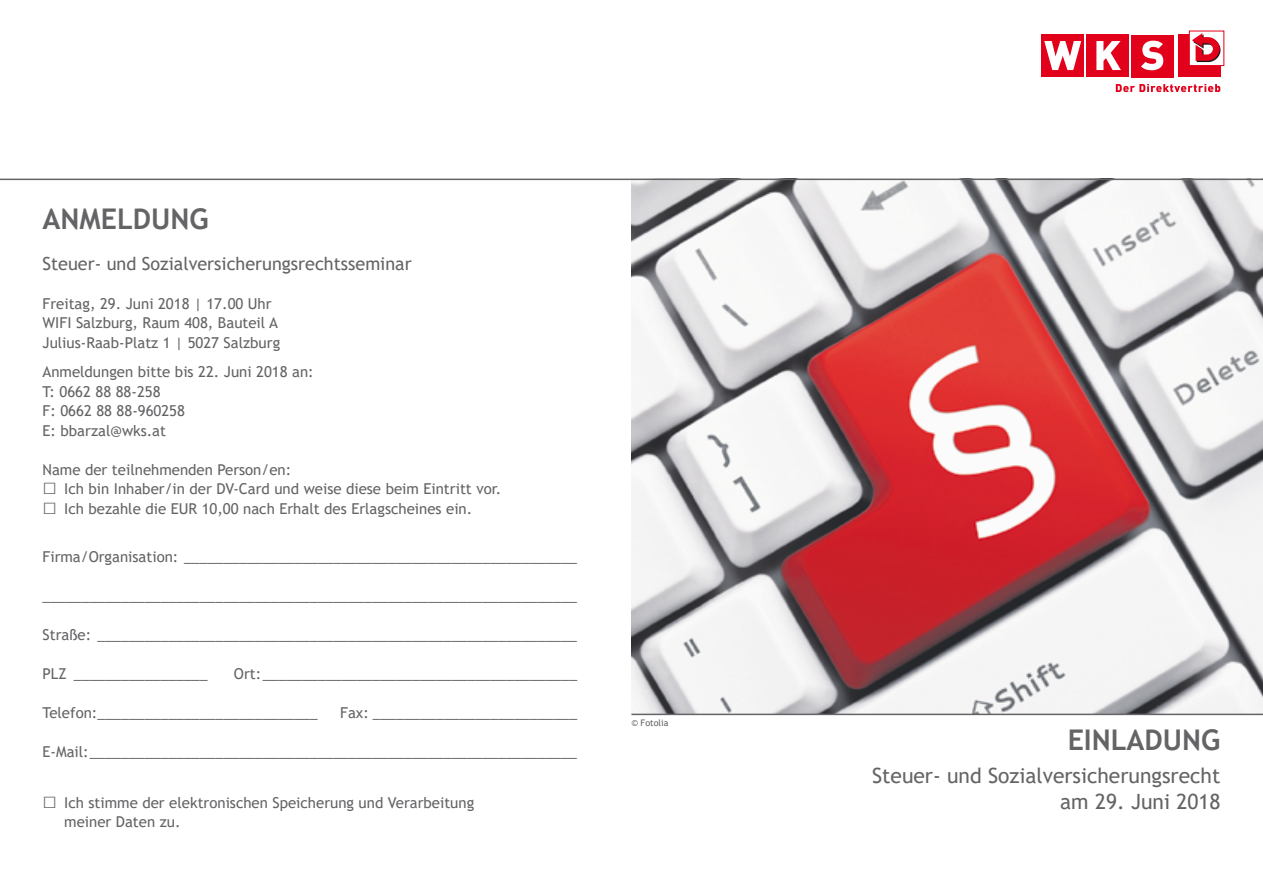
<style>
.page{position:relative;width:1263px;height:893px;background:#fff}
.page>*{position:absolute;margin:0;border:0;box-sizing:border-box;transform-origin:0 0}
.t1{font:700 28.5px "Trebuchet MS";color:#646467}
.t2{font:21px/25.5px "Trebuchet MS";color:#646467;text-align:right}
.t3{font:18px "Trebuchet MS";color:#646467}
.t4{font:15px/19.5px "Trebuchet MS";color:#646467}
.t5{font:9px "Trebuchet MS";color:#646467}
.s1{font-size:24px}
</style>
<div class="page">
<img style="left:631px;top:180px;width:632px;height:534px">
<hr style="left:0;top:179px;width:1263px;height:1px;background:#646467">
<hr style="left:631px;top:714px;width:632px;height:1px;background:#646467">
<div style="left:1086px;top:35px;width:43px;height:42px;background:#e2001a"></div>
<svg style="left:1096px;top:41px;width:25px;height:29px"></svg>
<div style="left:1041px;top:35px;width:43px;height:42px;background:#e2001a"></div>
<svg style="left:1044px;top:41px;width:37px;height:29px"></svg>
<div style="left:1178px;top:35px;width:42px;height:42px;background:#e2001a"></div>
<div style="left:1189px;top:31px;width:35px;height:35px;background:#fff"></div>
<div style="left:1189px;top:31px;width:35px;height:35px;border:1px solid #e2001a"></div>
<svg style="left:1116px;top:84px;width:104px;height:8px"></svg>
<svg style="left:1192px;top:33px;width:28px;height:29px"></svg>
<div style="left:1131px;top:35px;width:42px;height:42px;background:#e2001a"></div>
<svg style="left:1141px;top:41px;width:22px;height:29px"></svg>
<h1 class="t1" style="left:43px;top:201px;width:168px">ANMELDUNG</h1>
<p class="t3" style="left:43px;top:252px;width:371px">Steuer- und Sozialversicherungsrechtsseminar</p>
<p class="t4" style="left:43px;top:294px;width:239px">Freitag, 29. Juni 2018 | 17.00 Uhr<br>WIFI Salzburg, Raum 408, Bauteil A<br>Julius-Raab-Platz 1 | 5027 Salzburg</p>
<p class="t4" style="left:43px;top:362px;width:273px">Anmeldungen bitte bis 22. Juni 2018 an:<br>T: 0662 88 88-258<br>F: 0662 88 88-960258<br>E: bbarzal@wks.at</p>
<p class="t4" style="left:43px;top:459px;width:250px">Name der teilnehmenden Person/en:</p>
<p class="t4" style="left:43px;top:479px;width:460px"><span class="s1">□</span> Ich bin Inhaber/in der DV-Card und weise diese beim Eintritt vor.</p>
<p class="t4" style="left:43px;top:498px;width:431px"><span class="s1">□</span> Ich bezahle die EUR 10,00 nach Erhalt des Erlagscheines ein.</p>
<p class="t4" style="left:43px;top:546px;width:536px">Firma/Organisation: __________________________________________________</p>
<p class="t4" style="left:43px;top:585px;width:536px">____________________________________________________________________</p>
<p class="t4" style="left:43px;top:624px;width:536px">Straße: _____________________________________________________________</p>
<p class="t4" style="left:43px;top:663px;width:167px">PLZ _________________</p>
<p class="t4" style="left:234px;top:663px;width:345px">Ort:________________________________________</p>
<p class="t4" style="left:43px;top:702px;width:277px">Telefon:____________________________</p>
<p class="t4" style="left:340px;top:702px;width:239px">Fax: __________________________</p>
<p class="t4" style="left:43px;top:741px;width:536px">E-Mail:______________________________________________________________</p>
<p class="t4" style="left:64px;top:792px;width:411px;text-indent:-22px"><span class="s1">□</span> Ich stimme der elektronischen Speicherung und Verarbeitung meiner Daten zu.</p>
<p class="t5" style="left:631px;top:717px;width:39px">© Fotolia</p>
<h1 class="t1" style="left:1068px;top:722px;width:154px">EINLADUNG</h1>
<h2 class="t2" style="left:872px;top:763px;width:350px">Steuer- und Sozialversicherungsrecht am 29. Juni 2018</h2>
</div>
